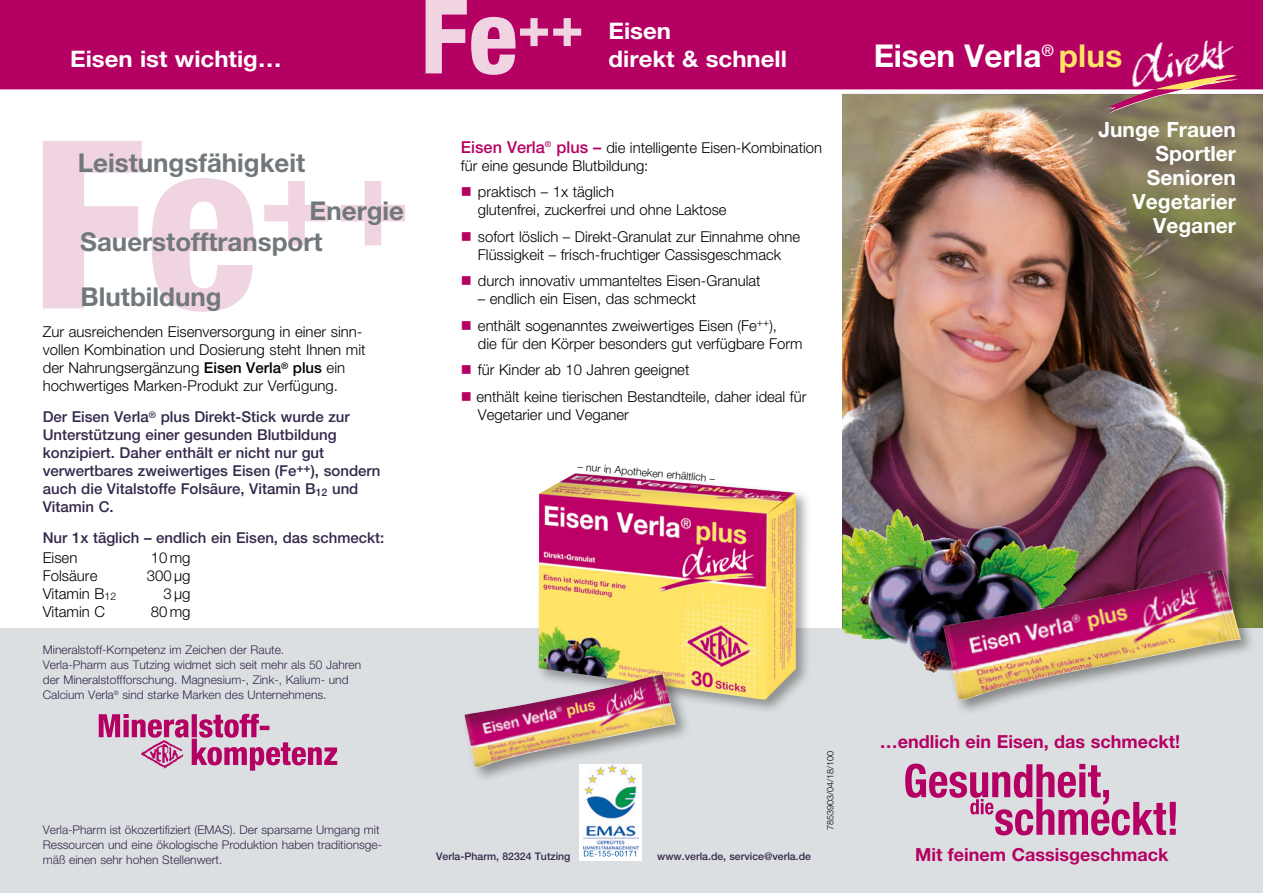
<style>
.page{position:relative;width:1263px;height:893px;background:#fff}
.page>*{position:absolute;margin:0;border:0;box-sizing:border-box;transform-origin:0 0}
.t1{font:700 31.5px "Helvetica Neue LT Pro";letter-spacing:.005em;color:#fff}
.t2{font:700 25.95px/55.3px "Helvetica Neue LT Pro";color:#71777a}
.t3{font:700 22.8px/27.9px "Helvetica Neue LT Pro";color:#fff;scale:1.05 1}
.t4{font:700 21px/24px "Helvetica Neue LT Pro";color:#fff;text-align:right}
.t5{font:700 18px "Helvetica Neue LT Pro";color:#b50063}
.t6{font:300 15px/18px "Helvetica Neue LT Pro";color:#000}
.t7{font:500 15px/18px "Helvetica Neue LT Pro";color:#34284b}
.t8{font:300 12px/15px "Helvetica Neue LT Pro";color:#34284b}
.t9{font:500 10.5px "Helvetica Neue LT Pro";color:#34284b}
.t10{font:300 10.5px "Helvetica Neue LT Pro";color:#000}
.t11{font:300 9px "Helvetica Neue LT Pro";color:#000}
.s1{font-weight:500}
.s2{font-weight:500;font-size:16.5px;color:#b50063}
.s3{color:#b50063}
.s4{color:#ffe366}
</style>
<div class="page">
<img style="left:842px;top:94px;width:421px;height:534px">
<div style="left:0;top:628px;width:1263px;height:265px;background:#dcdfe1"></div>
<div style="left:580px;top:764px;width:62px;height:97px;background:#fff"></div>
<img style="left:583px;top:783px;width:55px;height:74px">
<img style="left:584px;top:851px;width:52px;height:5px">
<svg style="left:341px;top:181px;width:64px;height:64px"></svg>
<svg style="left:264px;top:181px;width:65px;height:64px"></svg>
<svg style="left:152px;top:178px;width:102px;height:134px"></svg>
<svg style="left:43px;top:141px;width:99px;height:167px"></svg>
<div style="left:0;top:0;width:1263px;height:89px;background:#b50063"></div>
<img style="left:1132px;top:40px;width:113px;height:55px">
<svg style="left:1103px;top:75px;width:135px;height:39px"></svg>
<img style="left:849px;top:509px;width:48px;height:31px">
<div style="left:940px;top:566px;width:316px;height:150px;background:#000;opacity:.4"></div>
<img style="left:943px;top:569px;width:298px;height:131px">
<div style="left:535px;top:469px;width:277px;height:245px;background:#000;opacity:.35"></div>
<img style="left:539px;top:473px;width:69px;height:198px">
<div style="left:461px;top:671px;width:230px;height:112px;background:#000;opacity:.4"></div>
<img style="left:464px;top:674px;width:212px;height:93px">
<svg style="left:423px;top:0;width:158px;height:75px"></svg>
<svg style="left:99px;top:714px;width:238px;height:57px"></svg>
<img style="left:139px;top:739px;width:45px;height:29px">
<svg style="left:905px;top:764px;width:271px;height:71px"></svg>
<h3 class="t3" style="left:70px;top:44px;width:203px">Eisen ist wichtig…</h3>
<h2 class="t2" style="left:78px;top:135px;width:229px">Leistungsfähigkeit</h2>
<h2 class="t2" style="left:310px;top:182px;width:96px">Energie</h2>
<h2 class="t2" style="left:80px;top:213px;width:244px">Sauerstofftransport<br>Blutbildung</h2>
<p class="t6" style="left:43px;top:323px;width:324px">Zur ausreichenden Eisenversorgung in einer sinn&shy;vollen Kombination und Dosierung steht Ihnen mit der Nahrungsergänzung <span class="s1">Eisen Verla</span><sup>®</sup> <span class="s1">plus</span> ein hochwertiges Marken-Produkt zur Verfügung.</p>
<p class="t7" style="left:43px;top:408px;width:339px">Der Eisen Verla<sup>®</sup> plus Direkt-Stick wurde zur Unterstützung einer gesunden Blutbildung konzipiert. Daher enthält er nicht nur gut verwertbares zweiwertiges Eisen (Fe<sup>++</sup>), sondern auch die Vitalstoffe Folsäure, Vitamin B<sub>12</sub> und Vitamin C.</p>
<p class="t7" style="left:43px;top:528px;width:343px">Nur 1x täglich – endlich ein Eisen, das schmeckt:</p>
<p class="t6" style="left:43px;top:548px;width:36px">Eisen</p>
<p class="t6" style="left:151px;top:548px;width:41px">10 mg</p>
<p class="t6" style="left:43px;top:566px;width:56px">Folsäure</p>
<p class="t6" style="left:147px;top:566px;width:45px">300 µg</p>
<p class="t6" style="left:43px;top:584px;width:75px">Vitamin B<sub>12</sub></p>
<p class="t6" style="left:164px;top:584px;width:28px">3µg</p>
<p class="t6" style="left:43px;top:602px;width:64px">Vitamin C</p>
<p class="t6" style="left:151px;top:602px;width:41px">80 mg</p>
<p class="t8" style="left:43px;top:642px;width:320px">Mineralstoff-Kompetenz im Zeichen der Raute.<br>Verla-Pharm aus Tutzing widmet sich seit mehr als 50 Jahren der Mineralstoffforschung. Magnesium-, Zink-, Kalium- und Calcium Verla<sup>®</sup> sind starke Marken des Unternehmens.</p>
<p class="t8" style="left:43px;top:822px;width:341px">Verla-Pharm ist ökozertifiziert (EMAS). Der sparsame Umgang mit<br>Ressourcen und eine ökologische Produktion haben traditionsge&shy;mäß einen sehr hohen Stellenwert.</p>
<h3 class="t3" style="left:608px;top:16px;width:171px">Eisen<br>direkt &amp; schnell</h3>
<p class="t6" style="left:461px;top:138px;width:363px"><span class="s2">Eisen Verla</span><sup>®</sup> <span class="s2">plus –</span> die intelligente Eisen-Kombination für eine gesunde Blutbildung:</p>
<p class="t6" style="left:478px;top:182px;width:250px;text-indent:-17px"><span class="s3">■</span> praktisch – 1x täglich<br>glutenfrei, zuckerfrei und ohne Laktose</p>
<p class="t6" style="left:461px;top:227px;width:341px;text-align:center"><span class="s3">■</span> sofort löslich – Direkt-Granulat zur Einnahme ohne<br>Flüssigkeit – frisch-fruchtiger Cassisgeschmack</p>
<p class="t6" style="left:461px;top:271px;width:301px"><span class="s3">■</span> durch innovativ ummanteltes Eisen-Granulat</p>
<p class="t6" style="left:478px;top:289px;width:220px">– endlich ein Eisen, das schmeckt</p>
<p class="t6" style="left:478px;top:316px;width:326px;text-indent:-17px"><span class="s3">■</span> enthält sogenanntes zweiwertiges Eisen (Fe<sup>++</sup>),<br>die für den Körper besonders gut verfügbare Form</p>
<p class="t6" style="left:461px;top:360px;width:230px"><span class="s3">■</span> für Kinder ab 10 Jahren geeignet</p>
<p class="t6" style="left:478px;top:387px;width:330px;text-indent:-17px"><span class="s3">■</span> enthält keine tierischen Bestandteile, daher ideal für<br>Vegetarier und Veganer</p>
<p class="t10" style="left:578px;top:460px;width:139px;rotate:5deg">– nur in Apotheken erhältlich –</p>
<p class="t9" style="left:436px;top:850px;width:136px">Verla-Pharm, 82324 Tutzing</p>
<p class="t9" style="left:657px;top:850px;width:155px">www.verla.de, service@verla.de</p>
<p class="t11" style="left:825px;top:830px;width:81px;rotate:-90deg">7853903/04/18/100</p>
<h1 class="t1" style="left:874px;top:36px;width:250px">Eisen Verla<sup>®</sup> <span class="s4">plus</span></h1>
<h3 class="t4" style="left:1098px;top:117px;width:139px">Junge Frauen<br>Sportler<br>Senioren<br>Vegetarier<br>Veganer</h3>
<p class="t5" style="left:880px;top:730px;width:302px">…endlich ein Eisen, das schmeckt!</p>
<p class="t5" style="left:915px;top:843px;width:255px">Mit feinem Cassisgeschmack</p>
</div>
